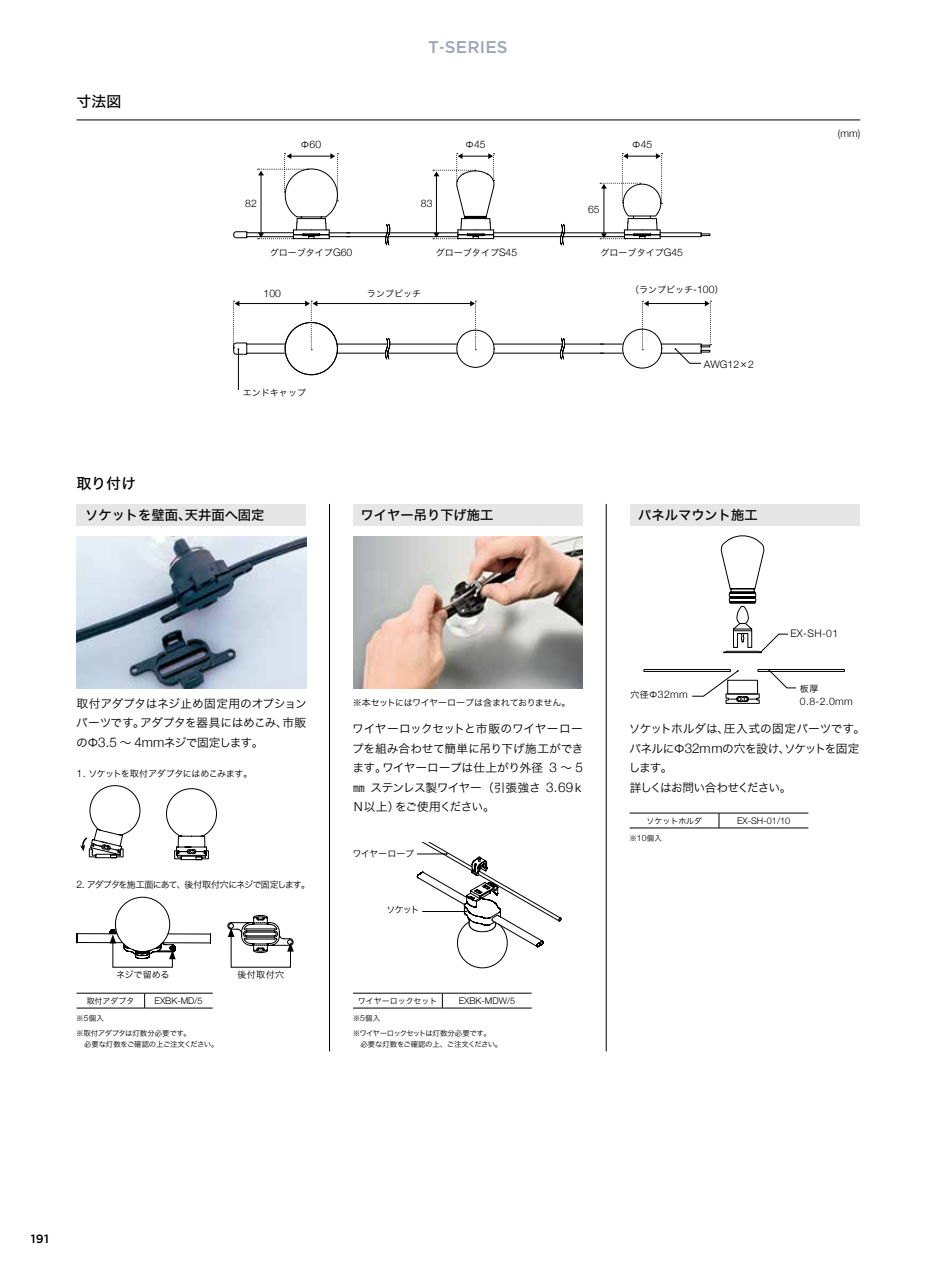
<style>
.page{position:relative;width:936px;height:1263px;background:#fff}
.page>*{position:absolute;margin:0;border:0;box-sizing:border-box;transform-origin:0 0}
.t1{font:500 16.95px "Gotham";letter-spacing:.01em;color:#9da5ba}
.t2{font:14.85px "Hira Kaku Std N W5";color:#000}
.t3{font:13.35px "Hira Kaku Std N W5";color:#000}
.t4{font:500 12px "Gotham";color:#000}
.t5{font:11.7px/19.5px "Hira Kaku Std N W3";letter-spacing:-.035em;color:#000;text-align:justify}
.t6{font:300 10.35px "Helvetica Neue";color:#000}
.t7{font:300 9.15px "Helvetica Neue";color:#000}
.t8{font:9px "Hira Kaku Std N W3";letter-spacing:-.02em;color:#000}
.t9{font:9px "Hira Kaku Std N W3";color:#000}
.t10{font:9px "Hira Kaku Std N W3";letter-spacing:-.085em;color:#000}
.t11{font:9px "Hira Kaku Std N W3";letter-spacing:-.04em;color:#000}
.t12{font:7.95px "Hira Kaku Std N W3";color:#000}
.t13{font:7.5px/10.5px "Hira Kaku Std N W3";letter-spacing:-.04em;color:#000}
.s1{font-family:"Hira Kaku Std N W3";font-weight:400;font-size:9px}
.s2{font-family:"Helvetica Neue";font-weight:300;font-size:10.35px}
.s3{font-family:"Helvetica Neue";font-weight:300;font-size:13.5px}
.s4{font-family:"Helvetica Neue";font-weight:300;font-size:8.55px}
</style>
<div class="page">
<hr style="left:77px;top:120px;width:783px;height:1px;background:#000">
<hr style="left:238px;top:349px;width:1px;height:41px;background:#000">
<svg style="left:233px;top:301px;width:478px;height:74px"></svg>
<svg style="left:233px;top:153px;width:477px;height:93px"></svg>
<div style="left:76px;top:504px;width:230px;height:21px;background:#e6e6e6"></div>
<div style="left:353px;top:504px;width:229px;height:21px;background:#e6e6e6"></div>
<div style="left:629px;top:504px;width:230px;height:21px;background:#e6e6e6"></div>
<img style="left:76px;top:536px;width:230px;height:152px">
<img style="left:353px;top:536px;width:229px;height:152px">
<svg style="left:80px;top:785px;width:137px;height:75px"></svg>
<svg style="left:76px;top:897px;width:135px;height:71px"></svg>
<svg style="left:227px;top:915px;width:67px;height:53px"></svg>
<svg style="left:416px;top:842px;width:145px;height:126px"></svg>
<hr style="left:77px;top:993px;width:68px;height:1px;background:#000">
<hr style="left:145px;top:993px;width:68px;height:1px;background:#000">
<svg style="left:144px;top:993px;width:1px;height:15px"></svg>
<hr style="left:77px;top:1008px;width:68px;height:1px;background:#000">
<hr style="left:145px;top:1008px;width:68px;height:1px;background:#000">
<hr style="left:353px;top:993px;width:89px;height:1px;background:#000">
<hr style="left:442px;top:993px;width:89px;height:1px;background:#000">
<svg style="left:442px;top:993px;width:1px;height:15px"></svg>
<hr style="left:353px;top:1008px;width:89px;height:1px;background:#000">
<hr style="left:442px;top:1008px;width:89px;height:1px;background:#000">
<hr style="left:629px;top:813px;width:90px;height:1px;background:#000">
<hr style="left:719px;top:813px;width:89px;height:1px;background:#000">
<svg style="left:718px;top:813px;width:1px;height:15px"></svg>
<hr style="left:629px;top:828px;width:90px;height:1px;background:#000">
<hr style="left:719px;top:828px;width:89px;height:1px;background:#000">
<div style="left:729px;top:601px;width:26px;height:2px;border:1px solid #000"></div>
<div style="left:729px;top:598px;width:27px;height:4px;border:1px solid #000;border-radius:2px"></div>
<svg style="left:721px;top:535px;width:43px;height:63px"></svg>
<div style="left:757px;top:669px;width:87px;height:3px;border:1px solid #000"></div>
<div style="left:643px;top:669px;width:87px;height:3px;border:1px solid #000"></div>
<svg style="left:691px;top:670px;width:68px;height:34px"></svg>
<svg style="left:768px;top:669px;width:28px;height:19px"></svg>
<svg style="left:723px;top:606px;width:65px;height:47px"></svg>
<hr style="left:329px;top:504px;width:1px;height:547px;background:#000">
<hr style="left:606px;top:504px;width:1px;height:547px;background:#000">
<p class="t2" style="left:77px;top:90px;width:46px">寸法図</p>
<h1 class="t1" style="left:428px;top:36px;width:81px">T-SERIES</h1>
<p class="t6" style="left:300px;top:136px;width:22px"><span class="s1">Φ</span>60</p>
<p class="t6" style="left:465px;top:136px;width:22px"><span class="s1">Φ</span>45</p>
<p class="t6" style="left:631px;top:136px;width:22px"><span class="s1">Φ</span>45</p>
<p class="t6" style="left:245px;top:195px;width:13px">82</p>
<p class="t6" style="left:421px;top:195px;width:13px">83</p>
<p class="t6" style="left:588px;top:200px;width:13px">65</p>
<p class="t9" style="left:270px;top:245px;width:84px">グローブタイプ<span class="s2">G60</span></p>
<p class="t9" style="left:436px;top:245px;width:83px">グローブタイプ<span class="s2">S45</span></p>
<p class="t9" style="left:600px;top:245px;width:84px">グローブタイプ<span class="s2">G45</span></p>
<p class="t6" style="left:263px;top:285px;width:19px">100</p>
<p class="t8" style="left:367px;top:287px;width:56px">ランプピッチ</p>
<p class="t8" style="left:630px;top:283px;width:95px">（ランプピッチ<span class="s2">-100</span>）</p>
<p class="t9" style="left:243px;top:386px;width:65px">エンドキャップ</p>
<p class="t6" style="left:704px;top:356px;width:51px">AWG12<span class="s1">×</span>2</p>
<p class="t2" style="left:76px;top:472px;width:61px">取り付け</p>
<p class="t3" style="left:85px;top:504px;width:181px">ソケットを壁面、天井面へ固定</p>
<p class="t3" style="left:360px;top:504px;width:134px">ワイヤー吊り下げ施工</p>
<p class="t3" style="left:638px;top:504px;width:121px">パネルマウント施工</p>
<p class="t6" style="left:837px;top:125px;width:24px">(mm)</p>
<p class="t6" style="left:790px;top:625px;width:49px">EX-SH-01</p>
<p class="t5" style="left:76px;top:693px;width:232px">取付アダプタはネジ止め固定用のオプションパーツです。アダプタを器具にはめこみ、市販のΦ<span class="s3">3.5</span> ～ <span class="s3">4mm</span>ネジで固定します。</p>
<p class="t11" style="left:77px;top:767px;width:177px"><span class="s2">1.</span> ソケットを取付アダプタにはめこみます。</p>
<p class="t10" style="left:76px;top:878px;width:235px"><span class="s2">2.</span> アダプタを施工面にあて、後付取付穴にネジで固定します。</p>
<p class="t8" style="left:116px;top:968px;width:55px">ネジで留める</p>
<p class="t8" style="left:237px;top:968px;width:48px">後付取付穴</p>
<p class="t12" style="left:87px;top:995px;width:49px">取付アダプタ</p>
<p class="t7" style="left:155px;top:993px;width:50px">EXBK-MD/5</p>
<p class="t13" style="left:76px;top:1013px;width:29px">※<span class="s4">5</span>個入</p>
<p class="t13" style="left:76px;top:1028px;width:144px">※取付アダプタは灯数分必要です。<br>　必要な灯数をご確認の上ご注文ください。</p>
<p class="t8" style="left:353px;top:696px;width:219px">※本セットにはワイヤーロープは含まれておりません。</p>
<p class="t5" style="left:352px;top:719px;width:233px">ワイヤーロックセットと市販のワイヤーロープを組み合わせて簡単に吊り下げ施工ができます。ワイヤーロープは仕上がり外径 <span class="s3">3</span> ～ <span class="s3">5</span>㎜ステンレス製ワイヤー（引張強さ <span class="s3">3.69</span>ｋＮ以上）をご使用ください。</p>
<p class="t8" style="left:352px;top:847px;width:63px">ワイヤーロープ</p>
<p class="t8" style="left:386px;top:903px;width:35px">ソケット</p>
<p class="t12" style="left:358px;top:995px;width:81px">ワイヤーロックセット</p>
<p class="t7" style="left:459px;top:993px;width:58px">EXBK-MDW/5</p>
<p class="t13" style="left:353px;top:1011px;width:140px;line-height:15px">※<span class="s4">5</span>個入<br>※ワイヤーロックセットは灯数分必要です。</p>
<p class="t13" style="left:353px;top:1038px;width:151px">　必要な灯数をご確認の上、ご注文ください。</p>
<p class="t6" style="left:630px;top:686px;width:59px"><span class="s1">穴径Φ</span>32mm</p>
<p class="t8" style="left:799px;top:681px;width:20px">板厚</p>
<p class="t6" style="left:799px;top:693px;width:54px">0.8-2.0mm</p>
<p class="t5" style="left:628px;top:719px;width:238px;text-align:left">ソケットホルダは、圧入式の固定パーツです。パネルにΦ<span class="s3">32mm</span>の穴を設け、ソケットを固定します。<br>詳しくはお問い合わせください。</p>
<p class="t12" style="left:646px;top:814px;width:57px">ソケットホルダ</p>
<p class="t7" style="left:737px;top:813px;width:55px">EX-SH-01/10</p>
<p class="t13" style="left:629px;top:833px;width:34px">※<span class="s4">10</span>個入</p>
<p class="t4" style="left:31px;top:1230px;width:20px">191</p>
</div>
